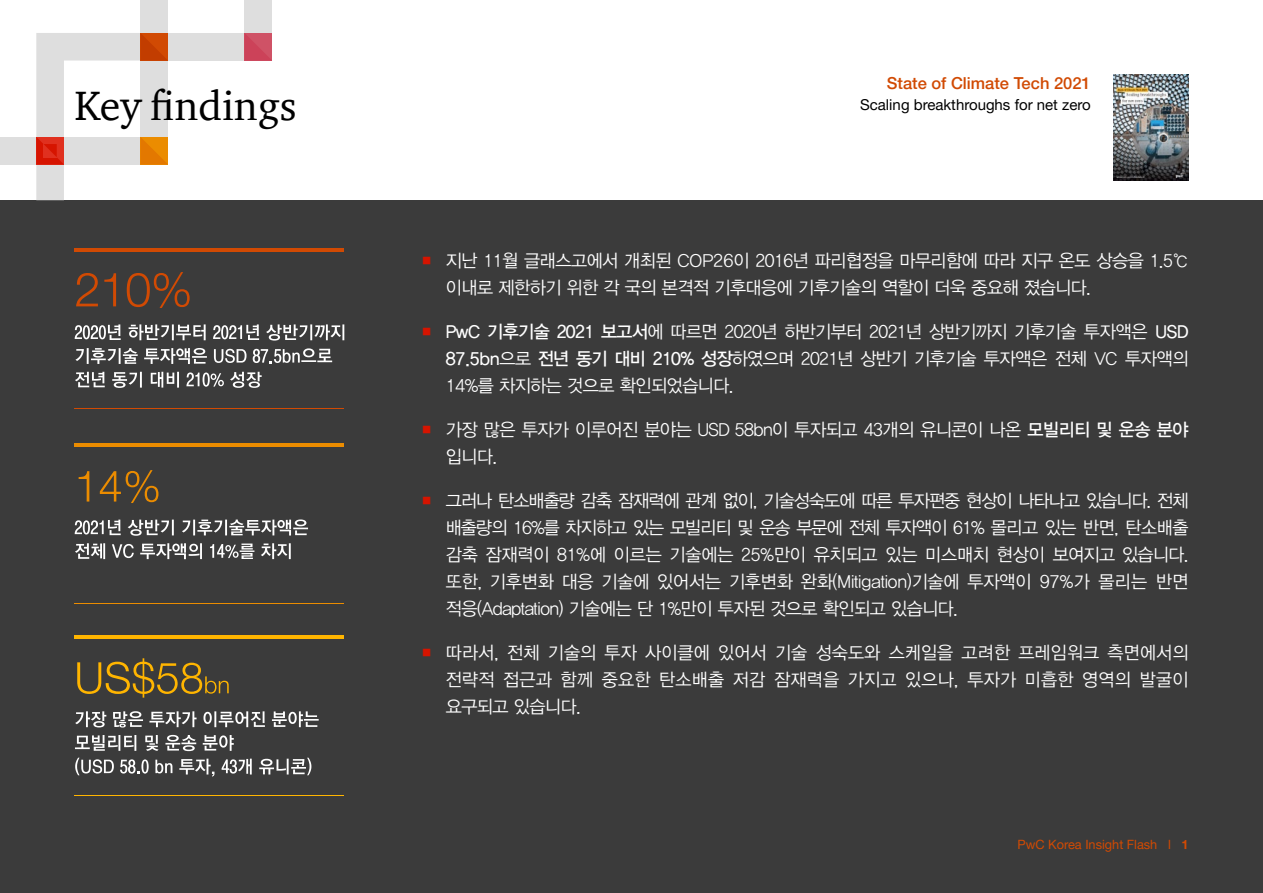
<style>
.page{position:relative;width:1263px;height:893px;background:#fff}
.page>*{position:absolute;margin:0;border:0;box-sizing:border-box;transform-origin:0 0}
.t1{font:42px "ITC Charter Com";color:#000}
.t2{font:18px/27px "YDVYGO32";letter-spacing:-.025em;color:#fff;text-align:justify}
.t3{font:500 16.5px "Helvetica Neue LT Pro";color:#d14a03}
.t4{font:15px "Helvetica Neue LT Pro";color:#000}
.t5{font:12.75px "Helvetica Neue LT Pro";color:#d14a03}
.s1{color:#d61400}
.s2{font-family:"YDVYGO33"}
.s3{font-weight:700}
</style>
<div class="page">
<div style="left:0;top:201px;width:1263px;height:692px;background:#3b3b3b"></div>
<div style="left:168px;top:33px;width:76px;height:28px;background:#dedede"></div>
<div style="left:244px;top:0;width:28px;height:33px;background:#dedede"></div>
<div style="left:140px;top:0;width:28px;height:137px;background:#dedede"></div>
<div style="left:0;top:137px;width:140px;height:27px;background:#dedede"></div>
<div style="left:244px;top:33px;width:28px;height:28px;background:linear-gradient(to right,#cc4158,#cf5165)"></div>
<svg style="left:36px;top:33px;width:132px;height:168px"></svg>
<img style="left:1114px;top:74px;width:74px;height:106px">
<hr style="left:74px;top:248px;width:270px;height:4px;background:#d14a03">
<svg style="left:76px;top:273px;width:22px;height:33px"></svg>
<svg style="left:104px;top:273px;width:12px;height:33px"></svg>
<svg style="left:127px;top:272px;width:63px;height:36px"></svg>
<svg style="left:75px;top:324px;width:46px;height:16px"></svg>
<svg style="left:129px;top:324px;width:77px;height:16px"></svg>
<svg style="left:213px;top:324px;width:46px;height:16px"></svg>
<svg style="left:266px;top:324px;width:78px;height:17px"></svg>
<svg style="left:75px;top:348px;width:63px;height:16px"></svg>
<svg style="left:144px;top:348px;width:63px;height:16px"></svg>
<svg style="left:214px;top:349px;width:32px;height:14px"></svg>
<svg style="left:253px;top:348px;width:79px;height:15px"></svg>
<svg style="left:75px;top:372px;width:30px;height:15px"></svg>
<svg style="left:112px;top:372px;width:30px;height:16px"></svg>
<svg style="left:151px;top:372px;width:28px;height:16px"></svg>
<svg style="left:186px;top:372px;width:38px;height:15px"></svg>
<svg style="left:230px;top:372px;width:32px;height:16px"></svg>
<hr style="left:74px;top:408px;width:270px;height:1px;background:#d14a03">
<hr style="left:74px;top:443px;width:270px;height:4px;background:#eb8c00">
<svg style="left:79px;top:471px;width:10px;height:31px"></svg>
<svg style="left:100px;top:470px;width:58px;height:33px"></svg>
<svg style="left:75px;top:520px;width:46px;height:15px"></svg>
<svg style="left:128px;top:520px;width:46px;height:16px"></svg>
<svg style="left:182px;top:519px;width:126px;height:16px"></svg>
<svg style="left:75px;top:543px;width:30px;height:16px"></svg>
<svg style="left:112px;top:544px;width:22px;height:14px"></svg>
<svg style="left:140px;top:543px;width:62px;height:16px"></svg>
<svg style="left:210px;top:544px;width:44px;height:15px"></svg>
<svg style="left:261px;top:543px;width:30px;height:16px"></svg>
<hr style="left:74px;top:603px;width:270px;height:1px;background:#eb8c00">
<hr style="left:74px;top:635px;width:270px;height:3px;background:#ffb500">
<svg style="left:77px;top:658px;width:152px;height:40px"></svg>
<svg style="left:75px;top:711px;width:31px;height:16px"></svg>
<svg style="left:113px;top:711px;width:30px;height:16px"></svg>
<svg style="left:149px;top:711px;width:48px;height:16px"></svg>
<svg style="left:203px;top:711px;width:62px;height:16px"></svg>
<svg style="left:272px;top:711px;width:47px;height:16px"></svg>
<svg style="left:75px;top:735px;width:61px;height:16px"></svg>
<svg style="left:145px;top:735px;width:14px;height:16px"></svg>
<svg style="left:165px;top:735px;width:31px;height:16px"></svg>
<svg style="left:203px;top:735px;width:31px;height:16px"></svg>
<svg style="left:75px;top:758px;width:39px;height:17px"></svg>
<svg style="left:120px;top:759px;width:29px;height:15px"></svg>
<svg style="left:155px;top:760px;width:17px;height:13px"></svg>
<svg style="left:179px;top:759px;width:35px;height:17px"></svg>
<svg style="left:222px;top:759px;width:30px;height:15px"></svg>
<svg style="left:259px;top:758px;width:52px;height:17px"></svg>
<hr style="left:74px;top:795px;width:270px;height:1px;background:#ffb500">
<h1 class="t1" style="left:74px;top:80px;width:224px">Key findings</h1>
<p class="t3" style="left:887px;top:73px;width:205px">State of Climate Tech 2021</p>
<p class="t4" style="left:860px;top:95px;width:232px">Scaling breakthroughs for net zero</p>
<p class="t2" style="left:446px;top:246px;width:744px;text-indent:-27px"><span class="s1">■</span> 지난 11월 글래스고에서 개최된 COP26이 2016년 파리협정을 마무리함에 따라 지구 온도 상승을 1.5℃ 이내로 제한하기 위한 각 국의 본격적 기후대응에 기후기술의 역할이 더욱 중요해 졌습니다.</p>
<p class="t2" style="left:446px;top:317px;width:744px;text-indent:-27px"><span class="s1">■</span> <span class="s2">PwC 기후기술 2021 보고서</span>에 따르면 2020년 하반기부터 2021년 상반기까지 기후기술 투자액은 <span class="s2">USD 87.5bn</span>으로 <span class="s2">전년 동기 대비 210% 성장</span>하였으며 2021년 상반기 기후기술 투자액은 전체 VC 투자액의 14%를 차지하는 것으로 확인되었습니다.</p>
<p class="t2" style="left:446px;top:415px;width:744px;text-indent:-27px"><span class="s1">■</span> 가장 많은 투자가 이루어진 분야는 USD 58bn이 투자되고 43개의 유니콘이 나온 <span class="s2">모빌리티 및 운송 분야 </span>입니다.</p>
<p class="t2" style="left:446px;top:486px;width:744px;text-indent:-27px"><span class="s1">■</span> 그러나 탄소배출량 감축 잠재력에 관계 없이, 기술성숙도에 따른 투자편중 현상이 나타나고 있습니다. 전체 배출량의 16%를 차지하고 있는 모빌리티 및 운송 부문에 전체 투자액이 61% 몰리고 있는 반면, 탄소배출 감축 잠재력이 81%에 이르는 기술에는 25%만이 유치되고 있는 미스매치 현상이 보여지고 있습니다. 또한, 기후변화 대응 기술에 있어서는 기후변화 완화(Mitigation)기술에 투자액이 97%가 몰리는 반면 적응(Adaptation) 기술에는 단 1%만이 투자된 것으로 확인되고 있습니다.</p>
<p class="t2" style="left:446px;top:638px;width:744px;text-indent:-27px"><span class="s1">■</span> 따라서, 전체 기술의 투자 사이클에 있어서 기술 성숙도와 스케일을 고려한 프레임워크 측면에서의 전략적 접근과 함께 중요한 탄소배출 저감 잠재력을 가지고 있으나, 투자가 미흡한 영역의 발굴이 요구되고 있습니다.</p>
<p class="t5" style="left:1017px;top:836px;width:172px">PwC Korea Insight Flash l <span class="s3">1</span></p>
</div>
